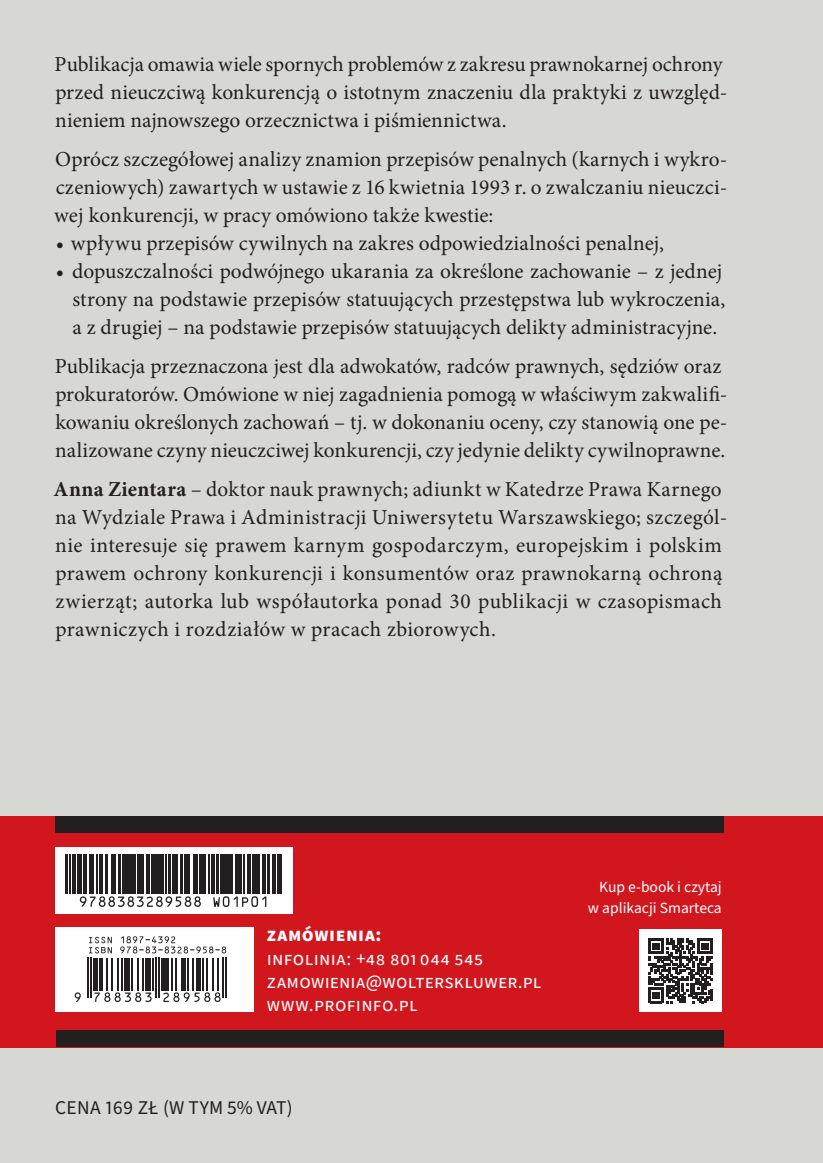
<style>
.page{position:relative;width:823px;height:1163px;background:#fff}
.page>*{position:absolute;margin:0;border:0;box-sizing:border-box;transform-origin:0 0}
.t1{font:21.4px/28px "Minion Pro";letter-spacing:.01em;color:#231f20}
.t2{font:19.4px/23.4px "Source Sans Pro";letter-spacing:.02em;color:#fff}
.t3{font:19.4px "Source Sans Pro";letter-spacing:.01em;color:#231f20}
.t4{font:700 19.4px "Source Sans Pro";letter-spacing:.03em;color:#fff}
.t5{font:15.6px/21.4px "Source Sans Pro";color:#fff;text-align:right}
.s1{font-weight:700}
</style>
<div class="page">
<div style="left:0;top:0;width:822px;height:1162px;background:#d7d7d3"></div>
<div style="left:0;top:815px;width:822px;height:232px;background:#d2161e"></div>
<hr style="left:822px;top:815px;width:1px;height:232px;background:#d2161e">
<div style="left:638px;top:929px;width:83px;height:82px;background:#fff"></div>
<svg style="left:648px;top:938px;width:64px;height:65px"></svg>
<svg style="left:55px;top:847px;width:237px;height:66px;background:#cdcccc"></svg>
<hr style="left:66px;top:854px;width:2px;height:39px;background:#231f20">
<hr style="left:69px;top:854px;width:1px;height:39px;background:#231f20">
<hr style="left:72px;top:854px;width:4px;height:39px;background:#231f20">
<hr style="left:78px;top:854px;width:4px;height:39px;background:#231f20">
<hr style="left:83px;top:854px;width:1px;height:39px;background:#231f20">
<hr style="left:85px;top:854px;width:1px;height:39px;background:#231f20">
<hr style="left:90px;top:854px;width:4px;height:39px;background:#231f20">
<hr style="left:96px;top:854px;width:1px;height:39px;background:#231f20">
<hr style="left:99px;top:854px;width:1px;height:39px;background:#231f20">
<hr style="left:101px;top:854px;width:1px;height:39px;background:#231f20">
<hr style="left:106px;top:854px;width:2px;height:39px;background:#231f20">
<hr style="left:111px;top:854px;width:1px;height:39px;background:#231f20">
<hr style="left:113px;top:854px;width:2px;height:39px;background:#231f20">
<hr style="left:119px;top:854px;width:2px;height:39px;background:#231f20">
<hr style="left:122px;top:854px;width:2px;height:39px;background:#231f20">
<hr style="left:125px;top:854px;width:2px;height:39px;background:#231f20">
<hr style="left:128px;top:854px;width:2px;height:39px;background:#231f20">
<hr style="left:132px;top:854px;width:4px;height:39px;background:#231f20">
<hr style="left:137px;top:854px;width:3px;height:39px;background:#231f20">
<hr style="left:141px;top:854px;width:2px;height:39px;background:#231f20">
<hr style="left:147px;top:854px;width:1px;height:39px;background:#231f20">
<hr style="left:149px;top:854px;width:1px;height:39px;background:#231f20">
<hr style="left:151px;top:854px;width:4px;height:39px;background:#231f20">
<hr style="left:156px;top:854px;width:4px;height:39px;background:#231f20">
<hr style="left:161px;top:854px;width:3px;height:39px;background:#231f20">
<hr style="left:165px;top:854px;width:1px;height:39px;background:#231f20">
<hr style="left:168px;top:854px;width:2px;height:39px;background:#231f20">
<hr style="left:172px;top:854px;width:3px;height:39px;background:#231f20">
<hr style="left:176px;top:854px;width:2px;height:39px;background:#231f20">
<hr style="left:180px;top:854px;width:2px;height:39px;background:#231f20">
<hr style="left:184px;top:854px;width:4px;height:39px;background:#231f20">
<hr style="left:189px;top:854px;width:1px;height:39px;background:#231f20">
<hr style="left:193px;top:854px;width:2px;height:39px;background:#231f20">
<hr style="left:196px;top:854px;width:1px;height:39px;background:#231f20">
<hr style="left:199px;top:854px;width:4px;height:39px;background:#231f20">
<hr style="left:204px;top:854px;width:2px;height:39px;background:#231f20">
<hr style="left:208px;top:854px;width:1px;height:39px;background:#231f20">
<hr style="left:211px;top:854px;width:3px;height:39px;background:#231f20">
<hr style="left:217px;top:854px;width:2px;height:39px;background:#231f20">
<hr style="left:220px;top:854px;width:3px;height:39px;background:#231f20">
<hr style="left:224px;top:854px;width:3px;height:39px;background:#231f20">
<hr style="left:228px;top:854px;width:3px;height:39px;background:#231f20">
<hr style="left:232px;top:854px;width:1px;height:39px;background:#231f20">
<hr style="left:235px;top:854px;width:3px;height:39px;background:#231f20">
<hr style="left:239px;top:854px;width:2px;height:39px;background:#231f20">
<hr style="left:243px;top:854px;width:2px;height:39px;background:#231f20">
<hr style="left:247px;top:854px;width:3px;height:39px;background:#231f20">
<hr style="left:252px;top:854px;width:2px;height:39px;background:#231f20">
<hr style="left:255px;top:854px;width:1px;height:39px;background:#231f20">
<hr style="left:257px;top:854px;width:3px;height:39px;background:#231f20">
<hr style="left:262px;top:854px;width:3px;height:39px;background:#231f20">
<hr style="left:267px;top:854px;width:2px;height:39px;background:#231f20">
<hr style="left:273px;top:854px;width:3px;height:39px;background:#231f20">
<hr style="left:277px;top:854px;width:1px;height:39px;background:#231f20">
<hr style="left:279px;top:854px;width:2px;height:39px;background:#231f20">
<svg style="left:80px;top:896px;width:121px;height:10px"></svg>
<svg style="left:213px;top:896px;width:53px;height:10px"></svg>
<div style="left:55px;top:927px;width:198px;height:84px;background:#fff"></div>
<svg style="left:75px;top:992px;width:6px;height:9px"></svg>
<hr style="left:87px;top:957px;width:2px;height:40px;background:#231f20">
<hr style="left:90px;top:957px;width:2px;height:40px;background:#231f20">
<div style="left:93px;top:957px;width:5px;height:33px;background:#231f20"></div>
<hr style="left:99px;top:957px;width:3px;height:33px;background:#231f20">
<hr style="left:107px;top:957px;width:1px;height:33px;background:#231f20">
<hr style="left:111px;top:957px;width:1px;height:33px;background:#231f20">
<hr style="left:117px;top:957px;width:1px;height:33px;background:#231f20">
<hr style="left:121px;top:957px;width:2px;height:33px;background:#231f20">
<div style="left:124px;top:957px;width:6px;height:33px;background:#231f20"></div>
<hr style="left:131px;top:957px;width:2px;height:33px;background:#231f20">
<hr style="left:137px;top:957px;width:2px;height:33px;background:#231f20">
<hr style="left:142px;top:957px;width:1px;height:33px;background:#231f20">
<svg style="left:94px;top:992px;width:57px;height:9px"></svg>
<div style="left:145px;top:957px;width:6px;height:33px;background:#231f20"></div>
<hr style="left:152px;top:957px;width:1px;height:33px;background:#231f20">
<hr style="left:155px;top:957px;width:1px;height:40px;background:#231f20">
<hr style="left:158px;top:957px;width:1px;height:40px;background:#231f20">
<hr style="left:161px;top:957px;width:3px;height:33px;background:#231f20">
<hr style="left:165px;top:957px;width:3px;height:33px;background:#231f20">
<hr style="left:171px;top:957px;width:1px;height:33px;background:#231f20">
<hr style="left:176px;top:957px;width:1px;height:33px;background:#231f20">
<div style="left:181px;top:957px;width:5px;height:33px;background:#231f20"></div>
<hr style="left:187px;top:957px;width:2px;height:33px;background:#231f20">
<hr style="left:192px;top:957px;width:1px;height:33px;background:#231f20">
<hr style="left:196px;top:957px;width:4px;height:33px;background:#231f20">
<hr style="left:202px;top:957px;width:1px;height:33px;background:#231f20">
<hr style="left:206px;top:957px;width:2px;height:33px;background:#231f20">
<svg style="left:163px;top:992px;width:57px;height:9px"></svg>
<hr style="left:212px;top:957px;width:2px;height:33px;background:#231f20">
<hr style="left:217px;top:957px;width:1px;height:33px;background:#231f20">
<hr style="left:222px;top:957px;width:2px;height:40px;background:#231f20">
<hr style="left:225px;top:957px;width:2px;height:40px;background:#231f20">
<svg style="left:89px;top:936px;width:23px;height:17px"></svg>
<svg style="left:120px;top:936px;width:106px;height:17px"></svg>
<div style="left:56px;top:1030px;width:667px;height:17px;background:#231f20"></div>
<div style="left:56px;top:815px;width:667px;height:17px;background:#231f20"></div>
<p class="t1" style="left:55px;top:50px;width:674px">Publikacja omawia wiele spornych problemów z zakresu prawnokarnej ochrony przed nieuczciwą konkurencją o istotnym znaczeniu dla praktyki z uwzględ&shy;nieniem najnowszego orzecznictwa i piśmiennictwa.</p>
<p class="t1" style="left:54px;top:145px;width:674px;text-align:justify">Oprócz szczegółowej analizy znamion przepisów penalnych (karnych i wykro&shy;czeniowych) zawartych w ustawie z 16 kwietnia 1993 r. o zwalczaniu nieuczci&shy;wej konkurencji, w pracy omówiono także kwestie:</p>
<p class="t1" style="left:56px;top:229px;width:609px">• wpływu przepisów cywilnych na zakres odpowiedzialności penalnej,</p>
<p class="t1" style="left:72px;top:257px;width:654px;text-indent:-17px">• dopuszczalności podwójnego ukarania za określone zachowanie – z jednej strony na podstawie przepisów statuujących przestępstwa lub wykroczenia, a z drugiej – na podstawie przepisów statuujących delikty administracyjne.</p>
<p class="t1" style="left:55px;top:352px;width:674px">Publikacja przeznaczona jest dla adwokatów, radców prawnych, sędziów oraz prokuratorów. Omówione w niej zagadnienia pomogą w właściwym zakwalifi&shy;kowaniu określonych zachowań – tj. w dokonaniu oceny, czy stanowią one pe&shy;nalizowane czyny nieuczciwej konkurencji, czy jedynie delikty cywilnoprawne.</p>
<p class="t1" style="left:53px;top:475px;width:675px"><span class="s1">Anna Zientara</span> – doktor nauk prawnych; adiunkt w Katedrze Prawa Karnego na Wydziale Prawa i Administracji Uniwersytetu Warszawskiego; szczegól&shy;nie interesuje się prawem karnym gospodarczym, europejskim i polskim prawem ochrony konkurencji i konsumentów oraz prawnokarną ochroną zwierząt; autorka lub współautorka ponad 30 publikacji w czasopismach prawniczych i rozdziałów w pracach zbiorowych.</p>
<p class="t4" style="left:267px;top:921px;width:116px">zamówienia:</p>
<p class="t2" style="left:267px;top:946px;width:276px">infolinia: +48 801 044 545 zamowienia@wolterskluwer.pl www.profinfo.pl</p>
<p class="t3" style="left:55px;top:1094px;width:239px">CENA 169 ZŁ (W TYM 5% VAT)</p>
<p class="t5" style="left:587px;top:876px;width:135px">Kup e-book i czytaj w aplikacji Smarteca</p>
</div>
